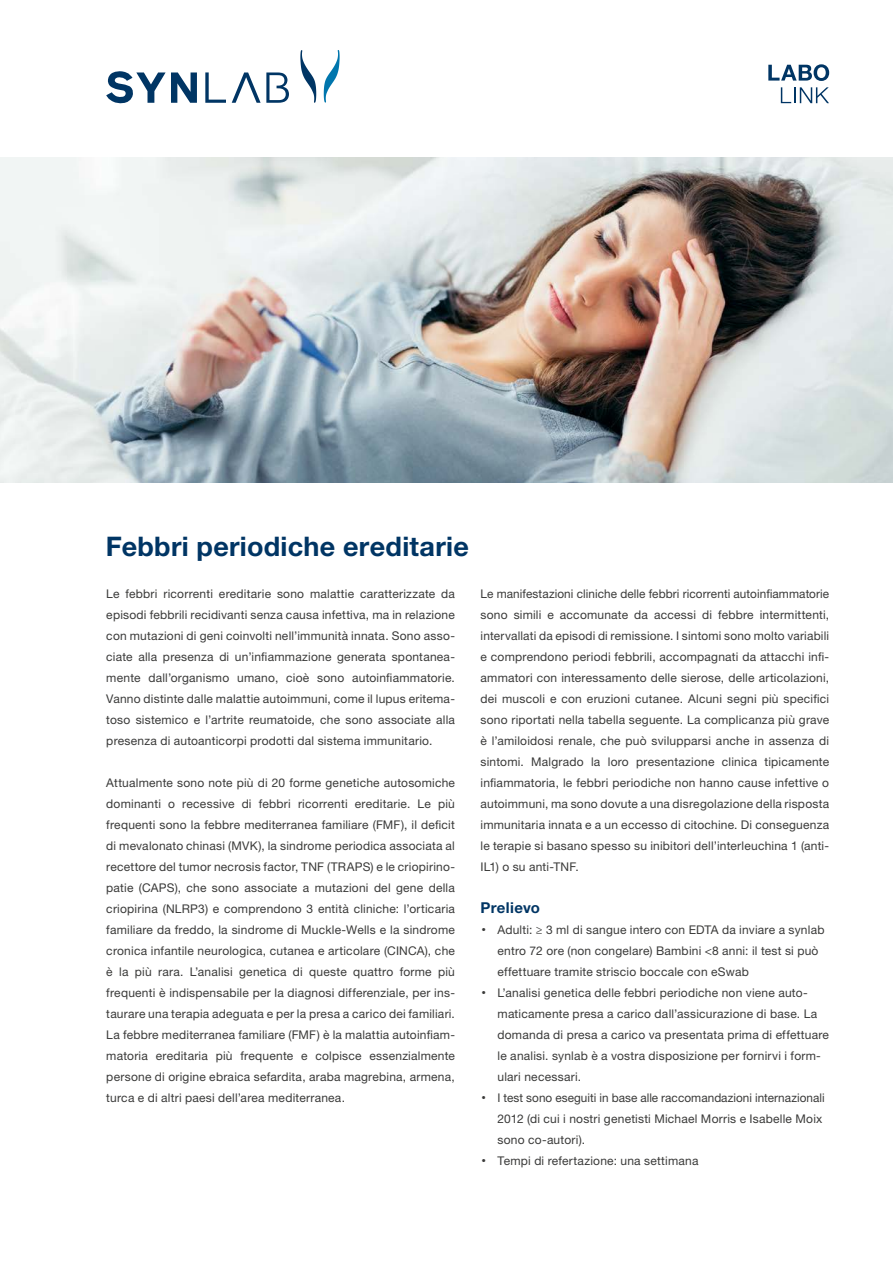
<style>
.page{position:relative;width:893px;height:1263px;background:#fff}
.page>*{position:absolute;margin:0;border:0;box-sizing:border-box;transform-origin:0 0}
.t1{font:700 27px "Helvetica Neue LT Std";letter-spacing:.01em;color:#003564}
.t2{font:700 15px "Helvetica Neue LT Std";letter-spacing:.02em;color:#003564}
.t3{font:12px/21px "Helvetica Neue LT Std";letter-spacing:.02em;color:#3a3a39;text-align:justify}
.s1{font-size:24px}
</style>
<div class="page">
<svg style="left:300px;top:50px;width:16px;height:53px"></svg>
<svg style="left:324px;top:50px;width:16px;height:53px"></svg>
<svg style="left:205px;top:72px;width:21px;height:31px"></svg>
<svg style="left:106px;top:71px;width:91px;height:32px"></svg>
<svg style="left:232px;top:72px;width:57px;height:31px"></svg>
<svg style="left:768px;top:64px;width:61px;height:17px"></svg>
<svg style="left:781px;top:87px;width:48px;height:16px"></svg>
<img style="left:0;top:157px;width:893px;height:326px">
<h1 class="t1" style="left:106px;top:530px;width:364px">Febbri periodiche ereditarie</h1>
<p class="t3" style="left:106px;top:583px;width:350px">Le febbri ricorrenti ereditarie sono malattie caratterizzate da episodi febbrili recidivanti senza causa infettiva, ma in relazione con mutazioni di geni coinvolti nell’immunità innata. Sono asso&shy;ciate alla presenza di un’infiammazione generata spontanea&shy;mente dall’organismo umano, cioè sono autoinfiammatorie.<br>Vanno distinte dalle malattie autoimmuni, come il lupus eritema&shy;toso sistemico e l’artrite reumatoide, che sono associate alla presenza di autoanticorpi prodotti dal sistema immunitario.</p>
<p class="t3" style="left:106px;top:772px;width:350px">Attualmente sono note più di 20 forme genetiche autosomiche dominanti o recessive di febbri ricorrenti ereditarie. Le più frequenti sono la febbre mediterranea familiare (FMF), il deficit di mevalonato chinasi (MVK), la sindrome periodica associata al recettore del tumor necrosis factor, TNF (TRAPS) e le criopirino&shy;patie (CAPS), che sono associate a mutazioni del gene della criopirina (NLRP3) e comprendono 3 entità cliniche: l’orticaria familiare da freddo, la sindrome di Muckle-Wells e la sindrome cronica infantile neurologica, cutanea e articolare (CINCA), che è la più rara. L’analisi genetica di queste quattro forme più frequenti è indispensabile per la diagnosi differenziale, per ins&shy;taurare una terapia adeguata e per la presa a carico dei familiari.<br>La febbre mediterranea familiare (FMF) è la malattia autoinfiam&shy;matoria ereditaria più frequente e colpisce essenzialmente persone di origine ebraica sefardita, araba magrebina, armena, turca e di altri paesi dell’area mediterranea.</p>
<p class="t3" style="left:480px;top:583px;width:350px">Le manifestazioni cliniche delle febbri ricorrenti autoinfiammatorie sono simili e accomunate da accessi di febbre intermittenti, intervallati da episodi di remissione. I sintomi sono molto variabili e comprendono periodi febbrili, accompagnati da attacchi infi&shy;ammatori con interessamento delle sierose, delle articolazioni, dei muscoli e con eruzioni cutanee. Alcuni segni più specifici sono riportati nella tabella seguente. La complicanza più grave è l’amiloidosi renale, che può svilupparsi anche in assenza di sintomi. Malgrado la loro presentazione clinica tipicamente infiammatoria, le febbri periodiche non hanno cause infettive o autoimmuni, ma sono dovute a una disregolazione della risposta immunitaria innata e a un eccesso di citochine. Di conseguenza le terapie si basano spesso su inibitori dell’interleuchina 1 (anti-IL1) o su anti-TNF.</p>
<p class="t2" style="left:480px;top:899px;width:61px">Prelievo</p>
<p class="t3" style="left:480px;top:919px;width:345px"><span class="s1">·</span> Adulti: ≥ 3 ml di sangue intero con EDTA da inviare a synlab</p>
<p class="t3" style="left:497px;top:940px;width:322px">entro 72 ore (non congelare) Bambini &lt;8 anni: il test si può</p>
<p class="t3" style="left:497px;top:961px;width:253px">effettuare tramite striscio boccale con eSwab</p>
<p class="t3" style="left:480px;top:982px;width:329px"><span class="s1">·</span> L’analisi genetica delle febbri periodiche non viene auto-</p>
<p class="t3" style="left:497px;top:1003px;width:321px">maticamente presa a carico dall’assicurazione di base. La</p>
<p class="t3" style="left:497px;top:1024px;width:333px">domanda di presa a carico va presentata prima di effettuare</p>
<p class="t3" style="left:497px;top:1045px;width:325px">le analisi. synlab è a vostra disposizione per fornirvi i form-</p>
<p class="t3" style="left:497px;top:1066px;width:85px">ulari necessari.</p>
<p class="t3" style="left:480px;top:1087px;width:346px"><span class="s1">·</span> I test sono eseguiti in base alle raccomandazioni internazionali</p>
<p class="t3" style="left:497px;top:1108px;width:326px">2012 (di cui i nostri genetisti Michael Morris e Isabelle Moix</p>
<p class="t3" style="left:497px;top:1129px;width:89px">sono co-autori).</p>
<p class="t3" style="left:480px;top:1150px;width:219px"><span class="s1">·</span> Tempi di refertazione: una settimana</p>
</div>
